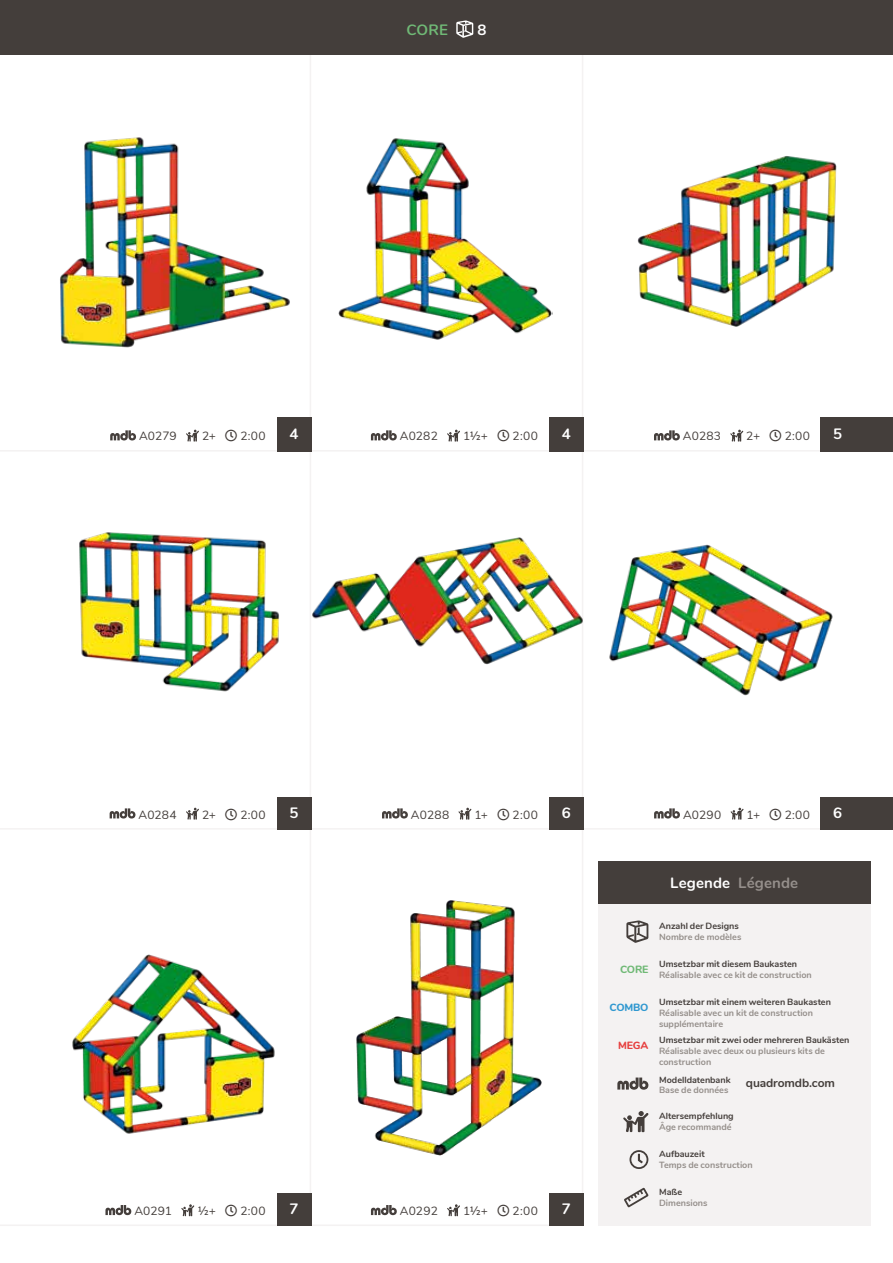
<style>
.page{position:relative;width:893px;height:1263px;background:#fff}
.page>*{position:absolute;margin:0;border:0;box-sizing:border-box;transform-origin:0 0}
.t1{font:700 15px "Nunito";letter-spacing:.01em;color:#fff}
.t2{font:700 15px "Nunito";color:#70b976}
.t3{font:12px "Nunito";letter-spacing:.005em;color:#443e3b}
.t4{font:700 12px "Nunito";letter-spacing:-.01em;color:#443e3b}
.t5{font:800 10.5px "Nunito";letter-spacing:-.02em;color:#3098d0}
.t6{font:800 10.5px "Nunito";color:#70b976}
.t7{font:800 10.5px "Nunito";color:#e64140}
.t8{font:700 9px/10.8px "Nunito";color:#958f8b}
.t9{font:700 9px "Nunito";color:#443e3b}
.s1{color:#958f8b}
</style>
<div class="page">
<hr style="left:582px;top:48px;width:1px;height:1178px;background:#f4f2f2">
<hr style="left:310px;top:48px;width:1px;height:1177px;background:#f4f2f2">
<hr style="left:0;top:450px;width:893px;height:2px;background:#f4f2f2">
<hr style="left:0;top:828px;width:893px;height:2px;background:#f4f2f2">
<hr style="left:0;top:1224px;width:583px;height:2px;background:#f4f2f2">
<hr style="left:892px;top:660px;width:1px;height:54px;background:#443e3b">
<div style="left:0;top:0;width:893px;height:54px;background:#443e3b"></div>
<div style="left:598px;top:867px;width:272px;height:359px;background:#f4f2f2"></div>
<img style="left:356px;top:900px;width:186px;height:256px">
<img style="left:79px;top:532px;width:200px;height:160px">
<img style="left:637px;top:156px;width:200px;height:171px">
<img style="left:312px;top:537px;width:271px;height:128px">
<img style="left:609px;top:544px;width:224px;height:152px">
<img style="left:72px;top:954px;width:203px;height:180px">
<img style="left:60px;top:137px;width:230px;height:211px">
<img style="left:338px;top:138px;width:214px;height:202px">
<div style="left:277px;top:417px;width:34px;height:35px;background:#443e3b"></div>
<div style="left:549px;top:417px;width:34px;height:35px;background:#443e3b"></div>
<div style="left:821px;top:417px;width:72px;height:35px;background:#443e3b"></div>
<div style="left:277px;top:797px;width:34px;height:33px;background:#443e3b"></div>
<div style="left:549px;top:797px;width:34px;height:33px;background:#443e3b"></div>
<div style="left:821px;top:797px;width:72px;height:33px;background:#443e3b"></div>
<div style="left:549px;top:1193px;width:34px;height:33px;background:#443e3b"></div>
<div style="left:277px;top:1193px;width:34px;height:33px;background:#443e3b"></div>
<svg style="left:456px;top:21px;width:17px;height:17px"></svg>
<svg style="left:626px;top:920px;width:22px;height:23px"></svg>
<svg style="left:624px;top:1187px;width:25px;height:20px"></svg>
<svg style="left:629px;top:1150px;width:19px;height:19px"></svg>
<svg style="left:623px;top:1111px;width:26px;height:21px"></svg>
<svg style="left:617px;top:1077px;width:31px;height:13px"></svg>
<div style="left:598px;top:862px;width:272px;height:42px;background:#443e3b"></div>
<svg style="left:110px;top:430px;width:26px;height:10px"></svg>
<svg style="left:186px;top:430px;width:13px;height:12px"></svg>
<svg style="left:110px;top:808px;width:25px;height:10px"></svg>
<svg style="left:186px;top:808px;width:13px;height:12px"></svg>
<svg style="left:105px;top:1205px;width:26px;height:10px"></svg>
<svg style="left:181px;top:1204px;width:13px;height:12px"></svg>
<svg style="left:371px;top:430px;width:26px;height:10px"></svg>
<svg style="left:447px;top:430px;width:13px;height:12px"></svg>
<svg style="left:382px;top:808px;width:26px;height:10px"></svg>
<svg style="left:458px;top:808px;width:13px;height:12px"></svg>
<svg style="left:654px;top:808px;width:26px;height:10px"></svg>
<svg style="left:731px;top:808px;width:13px;height:12px"></svg>
<svg style="left:654px;top:430px;width:26px;height:10px"></svg>
<svg style="left:730px;top:430px;width:13px;height:12px"></svg>
<svg style="left:371px;top:1205px;width:26px;height:10px"></svg>
<svg style="left:447px;top:1204px;width:13px;height:12px"></svg>
<h1 class="t2" style="left:406px;top:18px;width:43px">CORE</h1>
<h1 class="t1" style="left:477px;top:18px;width:10px">8</h1>
<h2 class="t3" style="left:139px;top:427px;width:39px">A0279</h2>
<h2 class="t3" style="left:202px;top:427px;width:15px">2+</h2>
<h2 class="t3" style="left:240px;top:427px;width:27px">2:00</h2>
<h1 class="t1" style="left:290px;top:423px;width:10px">4</h1>
<h1 class="t1" style="left:562px;top:423px;width:10px">4</h1>
<h1 class="t1" style="left:833px;top:423px;width:10px">5</h1>
<h2 class="t3" style="left:400px;top:427px;width:39px">A0282</h2>
<h2 class="t3" style="left:463px;top:427px;width:27px">1½+</h2>
<h2 class="t3" style="left:513px;top:427px;width:27px">2:00</h2>
<h2 class="t3" style="left:683px;top:427px;width:40px">A0283</h2>
<h2 class="t3" style="left:746px;top:427px;width:15px">2+</h2>
<h2 class="t3" style="left:785px;top:427px;width:27px">2:00</h2>
<h2 class="t3" style="left:139px;top:805px;width:40px">A0284</h2>
<h2 class="t3" style="left:202px;top:805px;width:15px">2+</h2>
<h2 class="t3" style="left:240px;top:805px;width:27px">2:00</h2>
<h2 class="t3" style="left:134px;top:1202px;width:39px">A0291</h2>
<h2 class="t3" style="left:197px;top:1202px;width:20px">½+</h2>
<h2 class="t3" style="left:240px;top:1202px;width:27px">2:00</h2>
<h1 class="t1" style="left:290px;top:801px;width:10px">5</h1>
<h1 class="t1" style="left:562px;top:801px;width:10px">6</h1>
<h1 class="t1" style="left:833px;top:801px;width:10px">6</h1>
<h2 class="t3" style="left:411px;top:805px;width:40px">A0288</h2>
<h2 class="t3" style="left:474px;top:805px;width:15px">1+</h2>
<h2 class="t3" style="left:513px;top:805px;width:27px">2:00</h2>
<h2 class="t3" style="left:683px;top:805px;width:40px">A0290</h2>
<h2 class="t3" style="left:747px;top:805px;width:15px">1+</h2>
<h2 class="t3" style="left:785px;top:805px;width:27px">2:00</h2>
<h1 class="t1" style="left:670px;top:872px;width:129px">Legende <span class="s1">Légende</span></h1>
<h1 class="t1" style="left:290px;top:1198px;width:10px">7</h1>
<h1 class="t1" style="left:562px;top:1198px;width:10px">7</h1>
<h2 class="t3" style="left:400px;top:1202px;width:39px">A0292</h2>
<h2 class="t3" style="left:463px;top:1202px;width:27px">1½+</h2>
<h2 class="t3" style="left:513px;top:1202px;width:27px">2:00</h2>
<p class="t6" style="left:620px;top:962px;width:30px">CORE</p>
<p class="t5" style="left:610px;top:1000px;width:40px">COMBO</p>
<p class="t7" style="left:618px;top:1038px;width:32px">MEGA</p>
<p class="t9" style="left:659px;top:920px;width:81px">Anzahl der Designs</p>
<p class="t8" style="left:659px;top:931px;width:84px">Nombre de modèles</p>
<p class="t9" style="left:659px;top:958px;width:140px">Umsetzbar mit diesem Baukasten</p>
<p class="t8" style="left:659px;top:969px;width:154px">Réalisable avec ce kit de construction</p>
<p class="t9" style="left:659px;top:996px;width:173px">Umsetzbar mit einem weiteren Baukasten</p>
<p class="t8" style="left:659px;top:1007px;width:155px">Réalisable avec un kit de construction supplémentaire</p>
<p class="t9" style="left:659px;top:1034px;width:192px">Umsetzbar mit zwei oder mehreren Baukästen</p>
<p class="t8" style="left:659px;top:1045px;width:167px">Réalisable avec deux ou plusieurs kits de construction</p>
<p class="t9" style="left:659px;top:1073px;width:73px">Modelldatenbank</p>
<p class="t8" style="left:659px;top:1084px;width:71px">Base de données</p>
<h2 class="t4" style="left:746px;top:1074px;width:90px">quadromdb.com</h2>
<p class="t9" style="left:659px;top:1110px;width:76px">Altersempfehlung</p>
<p class="t8" style="left:659px;top:1121px;width:74px">Âge recommandé</p>
<p class="t9" style="left:659px;top:1147px;width:47px">Aufbauzeit</p>
<p class="t8" style="left:659px;top:1159px;width:95px">Temps de construction</p>
<p class="t9" style="left:659px;top:1185px;width:25px">Maße</p>
<p class="t8" style="left:659px;top:1197px;width:50px">Dimensions</p>
</div>
